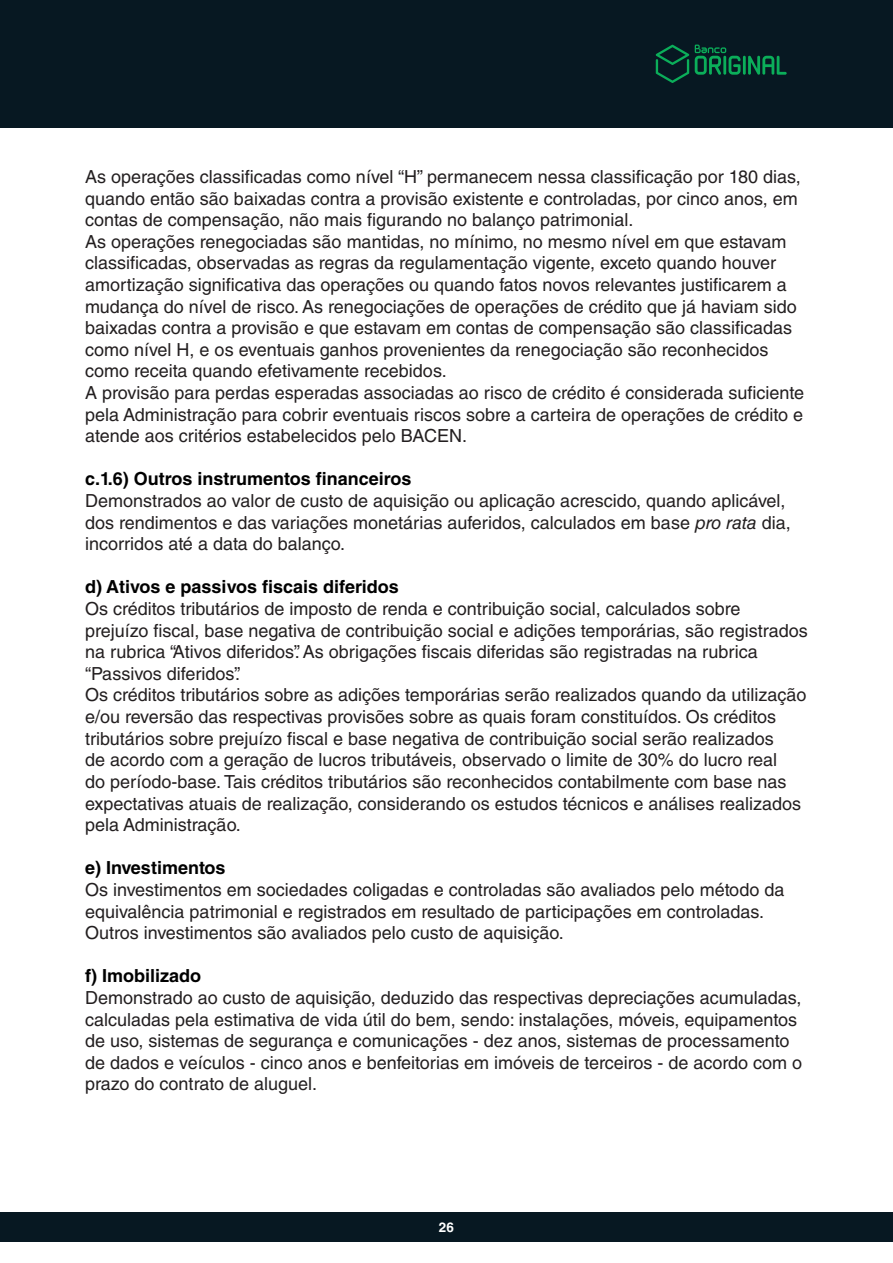
<style>
.page{position:relative;width:893px;height:1263px;background:#fff}
.page>*{position:absolute;margin:0;border:0;box-sizing:border-box;transform-origin:0 0}
.t1{font:18px/21.6px "Helvetica LT Std";color:#231f20}
.SUBTITULOS_NOTAS{font:700 18px "Helvetica LT Std";color:#000}
.t2{font:700 13.5px "Helvetica LT Std";color:#fff}
.s1{font-style:italic}
</style>
<div class="page">
<div style="left:0;top:1212px;width:893px;height:30px;background:#071822"></div>
<div style="left:0;top:0;width:893px;height:128px;background:#071822"></div>
<svg style="left:656px;top:45px;width:33px;height:38px"></svg>
<hr style="left:743px;top:56px;width:3px;height:19px;background:#0bae5a">
<svg style="left:748px;top:56px;width:39px;height:19px"></svg>
<svg style="left:695px;top:45px;width:45px;height:30px"></svg>
<p class="t1" style="left:85px;top:166px;width:717px">As operações classificadas como nível “H” permanecem nessa classificação por 180 dias, quando então são baixadas contra a provisão existente e controladas, por cinco anos, em contas de compensação, não mais figurando no balanço patrimonial.</p>
<p class="t1" style="left:85px;top:231px;width:713px">As operações renegociadas são mantidas, no mínimo, no mesmo nível em que estavam classificadas, observadas as regras da regulamentação vigente, exceto quando houver amortização significativa das operações ou quando fatos novos relevantes justificarem a mudança do nível de risco. As renegociações de operações de crédito que já haviam sido baixadas contra a provisão e que estavam em contas de compensação são classificadas como nível H, e os eventuais ganhos provenientes da renegociação são reconhecidos como receita quando efetivamente recebidos.</p>
<p class="t1" style="left:85px;top:382px;width:720px;text-align:justify">A provisão para perdas esperadas associadas ao risco de crédito é considerada suficiente pela Administração para cobrir eventuais riscos sobre a carteira de operações de crédito e atende aos critérios estabelecidos pelo BACEN.</p>
<p class="SUBTITULOS_NOTAS" style="left:85px;top:468px;width:328px">c.1.6) Outros instrumentos financeiros</p>
<p class="t1" style="left:85px;top:490px;width:707px">Demonstrados ao valor de custo de aquisição ou aplicação acrescido, quando aplicável, dos rendimentos e das variações monetárias auferidos, calculados em base <span class="s1">pro rata</span> dia, incorridos até a data do balanço.</p>
<p class="SUBTITULOS_NOTAS" style="left:85px;top:576px;width:315px">d) Ativos e passivos fiscais diferidos</p>
<p class="t1" style="left:85px;top:598px;width:724px">Os créditos tributários de imposto de renda e contribuição social, calculados sobre prejuízo fiscal, base negativa de contribuição social e adições temporárias, são registrados na rubrica “Ativos diferidos”. As obrigações fiscais diferidas são registradas na rubrica “Passivos diferidos”.</p>
<p class="t1" style="left:85px;top:684px;width:723px">Os créditos tributários sobre as adições temporárias serão realizados quando da utilização e/ou reversão das respectivas provisões sobre as quais foram constituídos. Os créditos tributários sobre prejuízo fiscal e base negativa de contribuição social serão realizados<br>de acordo com a geração de lucros tributáveis, observado o limite de 30% do lucro real<br>do período-base. Tais créditos tributários são reconhecidos contabilmente com base nas expectativas atuais de realização, considerando os estudos técnicos e análises realizados pela Administração.</p>
<p class="SUBTITULOS_NOTAS" style="left:85px;top:857px;width:142px">e) Investimentos</p>
<p class="t1" style="left:85px;top:879px;width:701px">Os investimentos em sociedades coligadas e controladas são avaliados pelo método da equivalência patrimonial e registrados em resultado de participações em controladas.<br>Outros investimentos são avaliados pelo custo de aquisição.</p>
<p class="SUBTITULOS_NOTAS" style="left:85px;top:965px;width:118px">f) Imobilizado</p>
<p class="t1" style="left:85px;top:987px;width:719px">Demonstrado ao custo de aquisição, deduzido das respectivas depreciações acumuladas, calculadas pela estimativa de vida útil do bem, sendo: instalações, móveis, equipamentos de uso, sistemas de segurança e comunicações - dez anos, sistemas de processamento de dados e veículos - cinco anos e benfeitorias em imóveis de terceiros - de acordo com o prazo do contrato de aluguel.</p>
<p class="t2" style="left:439px;top:1218px;width:17px">26</p>
</div>
